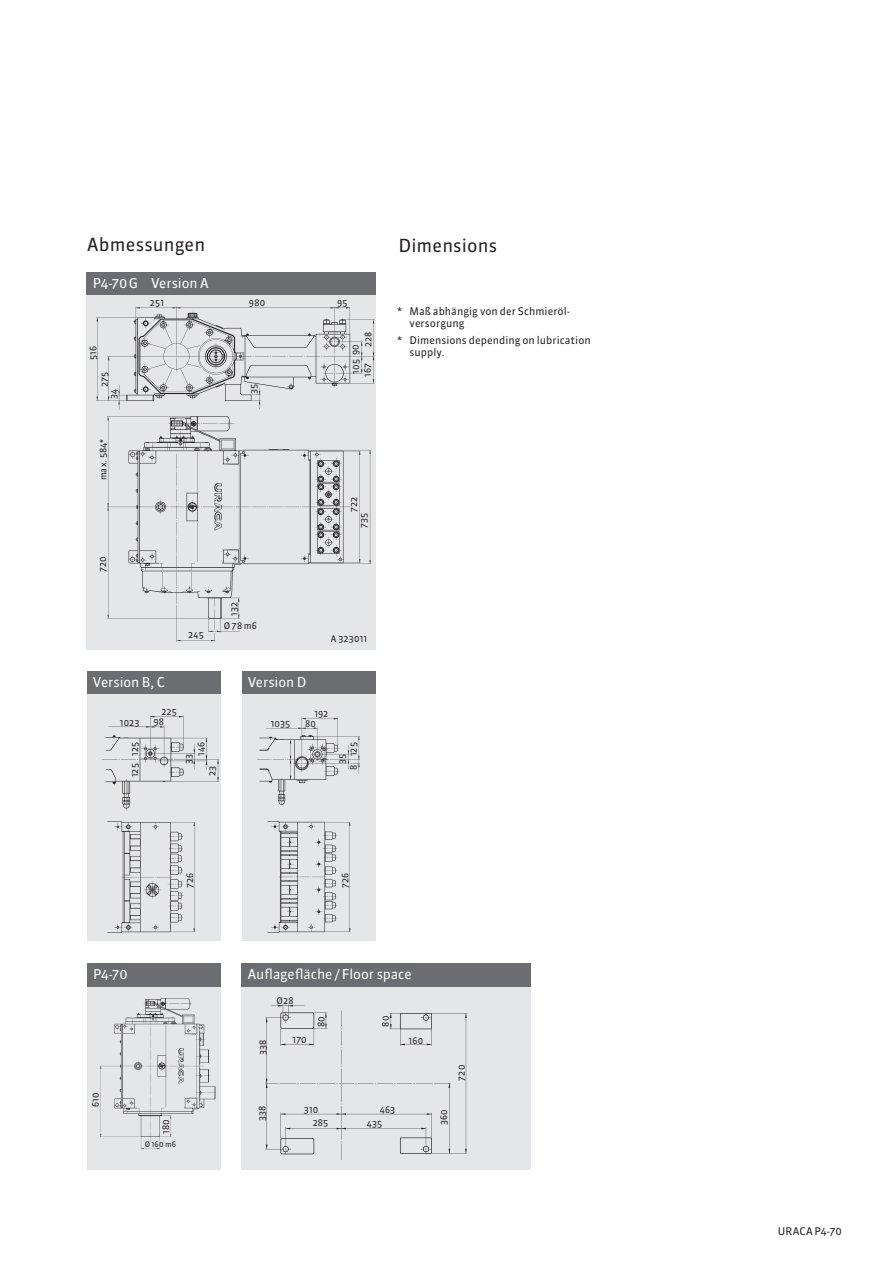
<style>
.page{position:relative;width:893px;height:1263px;background:#fff}
.page>*{position:absolute;margin:0;border:0;box-sizing:border-box;transform-origin:0 0}
.t1{font:18px "Sanuk OT";letter-spacing:.01em;color:#231f20}
.t2{font:13.5px "Sanuk OT";letter-spacing:-.005em;color:#fff}
.t3{font:10.5px/12px "Sanuk OT";letter-spacing:.005em;color:#231f20}
.t4{font:9px/10.5px "Sanuk OT";letter-spacing:.015em;color:#231f20}
.t5{font:7.5px "Sanuk OT";color:#231f20}
</style>
<div class="page">
<div style="left:87px;top:272px;width:289px;height:24px;background:#6c6d70"></div>
<div style="left:87px;top:296px;width:289px;height:354px;background:#e5e6e8"></div>
<div style="left:242px;top:671px;width:134px;height:24px;background:#6c6d70"></div>
<div style="left:242px;top:695px;width:134px;height:246px;background:#e5e6e8"></div>
<div style="left:87px;top:671px;width:134px;height:24px;background:#6c6d70"></div>
<div style="left:87px;top:695px;width:134px;height:246px;background:#e5e6e8"></div>
<div style="left:87px;top:963px;width:134px;height:23px;background:#6c6d70"></div>
<div style="left:87px;top:986px;width:134px;height:183px;background:#e5e6e8"></div>
<div style="left:242px;top:963px;width:289px;height:23px;background:#6c6d70"></div>
<div style="left:242px;top:986px;width:289px;height:183px;background:#e5e6e8"></div>
<img style="left:96px;top:306px;width:279px;height:104px">
<img style="left:107px;top:416px;width:265px;height:226px">
<img style="left:257px;top:717px;width:103px;height:89px">
<img style="left:107px;top:821px;width:89px;height:112px">
<img style="left:101px;top:715px;width:119px;height:96px">
<img style="left:267px;top:821px;width:84px;height:112px">
<img style="left:100px;top:998px;width:116px;height:152px">
<img style="left:264px;top:1004px;width:204px;height:156px">
<h1 class="t1" style="left:87px;top:233px;width:120px">Abmessungen</h1>
<h2 class="t2" style="left:93px;top:275px;width:117px">P4-70G Version A</h2>
<p class="t4" style="left:150px;top:297px;width:16px">251</p>
<p class="t4" style="left:249px;top:297px;width:18px">980</p>
<p class="t4" style="left:337px;top:297px;width:12px">95</p>
<p class="t4" style="left:88px;top:360px;width:16px;rotate:-90deg">516</p>
<p class="t4" style="left:99px;top:387px;width:17px;rotate:-90deg">275</p>
<p class="t4" style="left:109px;top:399px;width:12px;rotate:-90deg">34</p>
<p class="t4" style="left:249px;top:394px;width:12px;rotate:-90deg">35</p>
<p class="t4" style="left:98px;top:480px;width:43px;rotate:-90deg">max. 584*</p>
<p class="t4" style="left:98px;top:572px;width:17px;rotate:-90deg">720</p>
<p class="t4" style="left:188px;top:629px;width:17px">245</p>
<p class="t4" style="left:229px;top:616px;width:16px;rotate:-90deg">132</p>
<p class="t4" style="left:224px;top:621px;width:35px">Ø 78 m6</p>
<h2 class="t2" style="left:93px;top:674px;width:73px">Version B, C</h2>
<h2 class="t2" style="left:248px;top:674px;width:60px">Version D</h2>
<p class="t4" style="left:363px;top:347px;width:17px;rotate:-90deg">228</p>
<p class="t4" style="left:362px;top:377px;width:15px;rotate:-90deg">167</p>
<p class="t4" style="left:351px;top:374px;width:31px;rotate:-90deg">105 90</p>
<p class="t4" style="left:349px;top:512px;width:17px;rotate:-90deg">722</p>
<p class="t4" style="left:359px;top:528px;width:17px;rotate:-90deg">735</p>
<p class="t4" style="left:331px;top:633px;width:38px">A 323011</p>
<p class="t4" style="left:153px;top:706px;width:25px;text-indent:8px">225<br>98</p>
<p class="t4" style="left:305px;top:709px;width:25px;line-height:10.1px;text-indent:9px">192<br>80</p>
<p class="t4" style="left:196px;top:756px;width:16px;rotate:-90deg">146</p>
<p class="t4" style="left:120px;top:718px;width:21px">1023</p>
<p class="t4" style="left:271px;top:719px;width:21px">1035</p>
<p class="t4" style="left:184px;top:764px;width:12px;rotate:-90deg">33</p>
<p class="t4" style="left:207px;top:776px;width:12px;rotate:-90deg">23</p>
<p class="t4" style="left:130px;top:756px;width:15px;rotate:-90deg">125</p>
<p class="t4" style="left:130px;top:777px;width:15px;rotate:-90deg">125</p>
<p class="t4" style="left:348px;top:756px;width:15px;rotate:-90deg">125</p>
<p class="t4" style="left:337px;top:764px;width:12px;rotate:-90deg">35</p>
<p class="t4" style="left:348px;top:770px;width:7px;rotate:-90deg">8</p>
<h1 class="t1" style="left:398px;top:234px;width:100px">Dimensions</h1>
<p class="t3" style="left:410px;top:305px;width:162px;text-indent:-12px">* Maß abhängig von der Schmieröl&shy;versorgung</p>
<p class="t3" style="left:410px;top:334px;width:183px;text-indent:-12px">* Dimensions depending on lubrication supply.</p>
<p class="t4" style="left:185px;top:888px;width:17px;rotate:-90deg">726</p>
<p class="t4" style="left:340px;top:888px;width:17px;rotate:-90deg">726</p>
<h2 class="t2" style="left:93px;top:966px;width:36px">P4-70</h2>
<h2 class="t2" style="left:248px;top:966px;width:165px">Auflagefläche / Floor space</h2>
<p class="t4" style="left:90px;top:1107px;width:16px;rotate:-90deg">610</p>
<p class="t4" style="left:161px;top:1134px;width:16px;rotate:-90deg">180</p>
<p class="t5" style="left:145px;top:1139px;width:33px">Ø 160 m6</p>
<p class="t4" style="left:258px;top:1055px;width:17px;rotate:-90deg">338</p>
<p class="t4" style="left:277px;top:995px;width:18px">Ø28</p>
<p class="t4" style="left:316px;top:1027px;width:12px;rotate:-90deg">80</p>
<p class="t4" style="left:380px;top:1026px;width:12px;rotate:-90deg">80</p>
<p class="t4" style="left:293px;top:1034px;width:16px">170</p>
<p class="t4" style="left:409px;top:1035px;width:16px">160</p>
<p class="t4" style="left:257px;top:1121px;width:17px;rotate:-90deg">338</p>
<p class="t4" style="left:304px;top:1104px;width:16px">310</p>
<p class="t4" style="left:313px;top:1118px;width:17px">285</p>
<p class="t4" style="left:380px;top:1104px;width:17px">463</p>
<p class="t4" style="left:367px;top:1118px;width:17px">435</p>
<p class="t4" style="left:438px;top:1125px;width:18px;rotate:-90deg">360</p>
<p class="t4" style="left:456px;top:1081px;width:17px;rotate:-90deg">720</p>
<p class="t3" style="left:778px;top:1225px;width:66px">URACA P4-70</p>
</div>
